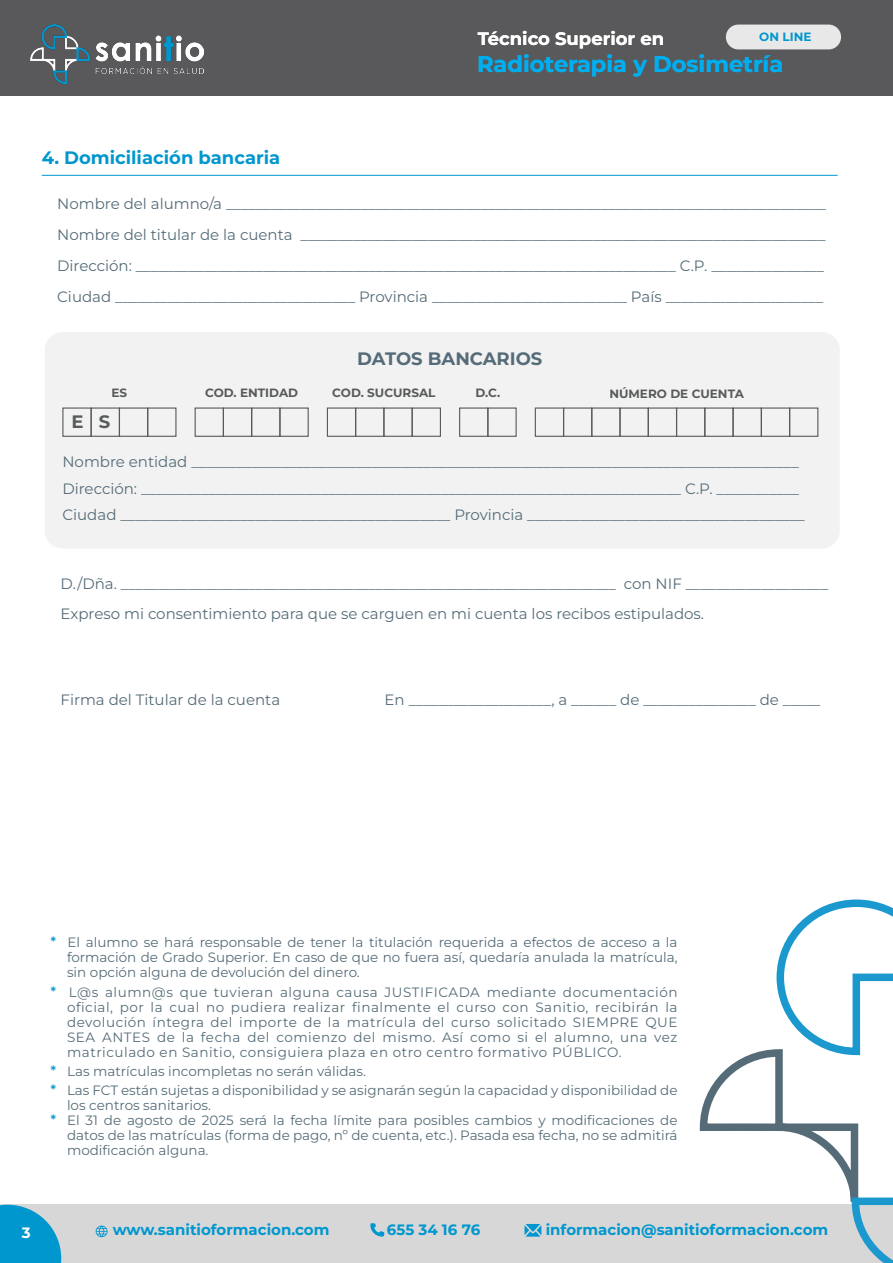
<style>
.page{position:relative;width:893px;height:1263px;background:#fff}
.page>*{position:absolute;margin:0;border:0;box-sizing:border-box;transform-origin:0 0}
.t1{font:700 22.5px "Montserrat";color:#00aeef}
.t2{font:700 18px "Montserrat";color:#0097ce}
.t3{font:700 18px "Montserrat";color:#fff}
.t4{font:700 18px "Montserrat";color:#556c78}
.t5{font:700 18px "Montserrat";color:#585b5c}
.t6{font:15px "Montserrat";color:#556c78}
.t7{font:700 15px "Montserrat";color:#0097ce}
.t8{font:700 15px "Montserrat";color:#fff}
.t9{font:13.5px/15px "Montserrat";color:#556c78;text-align:justify}
.t10{font:700 12px "Montserrat";color:#585b5c}
.t11{font:700 12px "Montserrat";color:#0097ce}
.s1{font-family:"Gotham";font-weight:700;font-size:15px;color:#0097ce}
</style>
<div class="page">
<div style="left:0;top:1204px;width:893px;height:59px;background:#d7d7d8"></div>
<svg style="left:524px;top:1224px;width:17px;height:12px"></svg>
<svg style="left:370px;top:1223px;width:14px;height:14px"></svg>
<svg style="left:96px;top:1225px;width:12px;height:12px"></svg>
<svg style="left:699px;top:899px;width:194px;height:364px"></svg>
<svg style="left:0;top:1205px;width:61px;height:58px"></svg>
<div style="left:0;top:0;width:893px;height:95px;background:#59595c"></div>
<img style="left:31px;top:25px;width:172px;height:58px">
<div style="left:726px;top:25px;width:115px;height:24px;background:#e8e8e9;border-radius:12px"></div>
<div style="left:45px;top:332px;width:795px;height:217px;background:#f2f2f2;border-radius:18px"></div>
<div style="left:62px;top:407px;width:30px;height:30px;border:1px solid #59595c"></div>
<div style="left:91px;top:407px;width:29px;height:30px;border:1px solid #59595c"></div>
<div style="left:119px;top:407px;width:29px;height:30px;border:1px solid #59595c"></div>
<div style="left:147px;top:407px;width:29px;height:30px;border:1px solid #59595c"></div>
<div style="left:195px;top:407px;width:29px;height:30px;border:1px solid #59595c"></div>
<div style="left:223px;top:407px;width:29px;height:30px;border:1px solid #59595c"></div>
<div style="left:251px;top:407px;width:29px;height:30px;border:1px solid #59595c"></div>
<div style="left:279px;top:407px;width:30px;height:30px;border:1px solid #59595c"></div>
<div style="left:327px;top:407px;width:29px;height:30px;border:1px solid #59595c"></div>
<div style="left:355px;top:407px;width:29px;height:30px;border:1px solid #59595c"></div>
<div style="left:383px;top:407px;width:30px;height:30px;border:1px solid #59595c"></div>
<div style="left:412px;top:407px;width:29px;height:30px;border:1px solid #59595c"></div>
<div style="left:459px;top:407px;width:29px;height:30px;border:1px solid #59595c"></div>
<div style="left:487px;top:407px;width:30px;height:30px;border:1px solid #59595c"></div>
<div style="left:591px;top:407px;width:29px;height:30px;border:1px solid #59595c"></div>
<div style="left:619px;top:407px;width:30px;height:30px;border:1px solid #59595c"></div>
<div style="left:648px;top:407px;width:29px;height:30px;border:1px solid #59595c"></div>
<div style="left:676px;top:407px;width:29px;height:30px;border:1px solid #59595c"></div>
<div style="left:704px;top:407px;width:30px;height:30px;border:1px solid #59595c"></div>
<div style="left:733px;top:407px;width:29px;height:30px;border:1px solid #59595c"></div>
<div style="left:761px;top:407px;width:29px;height:30px;border:1px solid #59595c"></div>
<div style="left:789px;top:407px;width:29px;height:30px;border:1px solid #59595c"></div>
<div style="left:535px;top:407px;width:29px;height:30px;border:1px solid #59595c"></div>
<div style="left:563px;top:407px;width:29px;height:30px;border:1px solid #59595c"></div>
<hr style="left:42px;top:175px;width:796px;height:1px;background:#0097ce">
<p class="t2" style="left:42px;top:145px;width:240px">4. Domiciliación bancaria</p>
<p class="t3" style="left:478px;top:26px;width:188px">Técnico Superior en</p>
<p class="t1" style="left:477px;top:48px;width:308px">Radioterapia y Dosimetría</p>
<p class="t11" style="left:759px;top:28px;width:54px">ON LINE</p>
<p class="t6" style="left:57px;top:194px;width:770px">Nombre del alumno/a ________________________________________________________________________________</p>
<p class="t6" style="left:57px;top:224px;width:770px">Nombre del titular de la cuenta ______________________________________________________________________</p>
<p class="t6" style="left:57px;top:255px;width:768px">Dirección: ________________________________________________________________________ C.P. _______________</p>
<p class="t6" style="left:57px;top:286px;width:767px">Ciudad ________________________________ Provincia __________________________ País _____________________</p>
<p class="t4" style="left:357px;top:346px;width:187px">DATOS BANCARIOS</p>
<p class="t10" style="left:112px;top:384px;width:17px">ES</p>
<p class="t10" style="left:205px;top:384px;width:94px">COD. ENTIDAD</p>
<p class="t10" style="left:332px;top:384px;width:105px">COD. SUCURSAL</p>
<p class="t10" style="left:476px;top:384px;width:26px">D.C.</p>
<p class="t10" style="left:609px;top:385px;width:136px">NÚMERO DE CUENTA</p>
<p class="t5" style="left:71px;top:408px;width:40px">E S</p>
<p class="t6" style="left:62px;top:451px;width:738px">Nombre entidad _________________________________________________________________________________</p>
<p class="t6" style="left:62px;top:478px;width:738px">Dirección: ________________________________________________________________________ C.P. ___________</p>
<p class="t6" style="left:62px;top:504px;width:744px">Ciudad ____________________________________________ Provincia _____________________________________</p>
<p class="t6" style="left:61px;top:573px;width:769px">D./Dña. __________________________________________________________________ con NIF ___________________</p>
<p class="t6" style="left:61px;top:604px;width:645px">Expreso mi consentimiento para que se carguen en mi cuenta los recibos estipulados.</p>
<p class="t6" style="left:61px;top:690px;width:221px">Firma del Titular de la cuenta</p>
<p class="t6" style="left:385px;top:690px;width:437px">En ___________________, a ______ de _______________ de _____</p>
<p class="t9" style="left:67px;top:934px;width:612px;text-indent:-17px"><span class="s1">*</span> El alumno se hará responsable de tener la titulación requerida a efectos de acceso a la formación de Grado Superior. En caso de que no fuera así, quedaría anulada la matrícula, sin opción alguna de devolución del dinero.</p>
<p class="t9" style="left:67px;top:984px;width:612px;text-indent:-17px"><span class="s1">*</span> L@s alumn@s que tuvieran alguna causa JUSTIFICADA mediante documentación oficial, por la cual no pudiera realizar finalmente el curso con Sanitio, recibirán la devolución íntegra del importe de la matrícula del curso solicitado SIEMPRE QUE SEA ANTES de la fecha del comienzo del mismo. Así como si el alumno, una vez matriculado en Sanitio, consiguiera plaza en otro centro formativo PÚBLICO.</p>
<p class="t9" style="left:50px;top:1063px;width:317px"><span class="s1">*</span> Las matrículas incompletas no serán válidas.</p>
<p class="t9" style="left:67px;top:1082px;width:612px;text-indent:-17px"><span class="s1">*</span> Las FCT están sujetas a disponibilidad y se asignarán según la capacidad y disponibilidad de los centros sanitarios.</p>
<p class="t9" style="left:67px;top:1112px;width:612px;text-indent:-17px"><span class="s1">*</span> El 31 de agosto de 2025 será la fecha límite para posibles cambios y modificaciones de datos de las matrículas (forma de pago, nº de cuenta, etc.). Pasada esa fecha, no se admitirá modificación alguna.</p>
<p class="t8" style="left:22px;top:1221px;width:10px">3</p>
<p class="t7" style="left:113px;top:1219px;width:218px">www.sanitioformacion.com</p>
<p class="t7" style="left:387px;top:1219px;width:95px">655 34 16 76</p>
<p class="t7" style="left:546px;top:1219px;width:284px">informacion@sanitioformacion.com</p>
</div>
